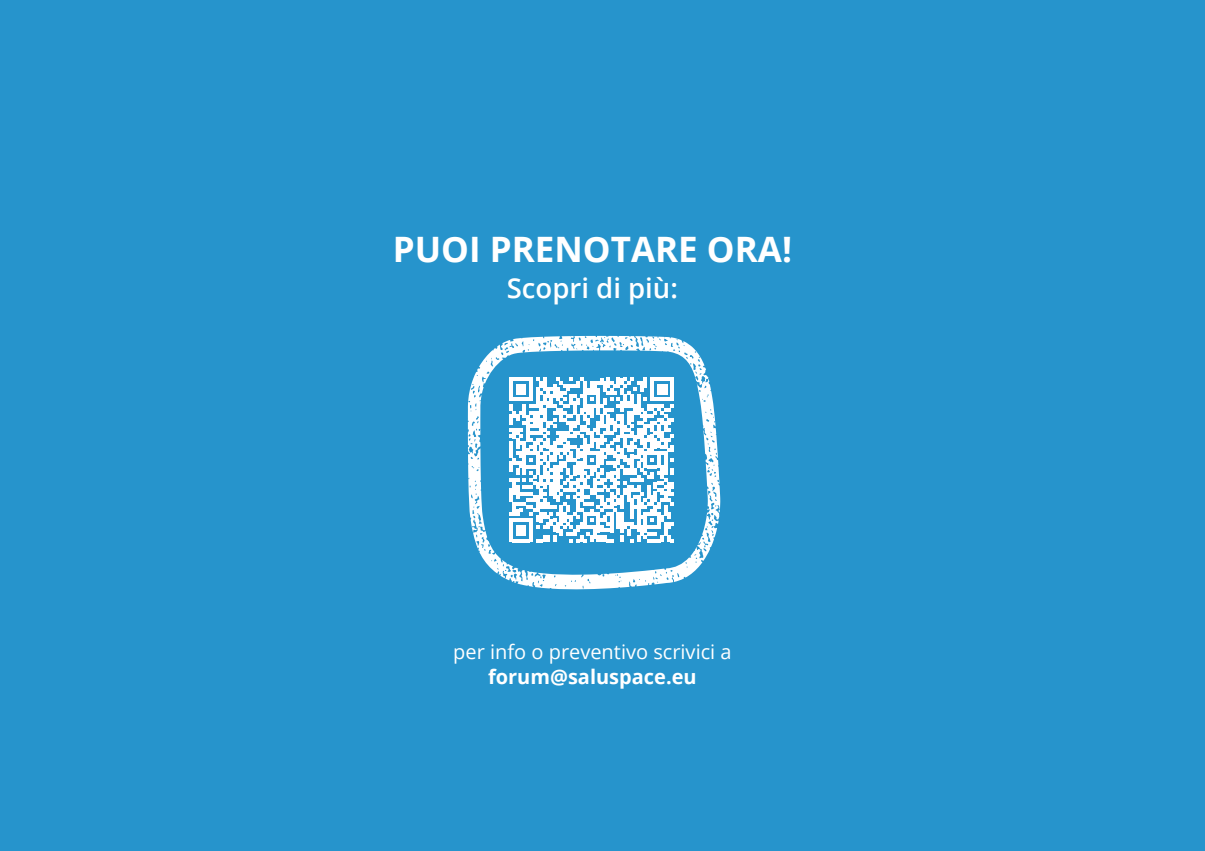
<style>
.page{position:relative;width:1205px;height:851px;background:#fff}
.page>*{position:absolute;margin:0;border:0;box-sizing:border-box;transform-origin:0 0}
.t1{font:700 35px "Open Sans";color:#fff}
.t2{font:600 27.5px "Open Sans";color:#fff}
.t3{font:20px "Open Sans";color:#fff}
.t4{font:700 20px "Open Sans";color:#fff}
</style>
<div class="page">
<div style="left:0;top:0;width:1205px;height:850px;background:#2694cc"></div>
<svg style="left:468px;top:336px;width:252px;height:254px"></svg>
<hr style="left:1204px;top:669px;width:1px;height:57px;background:#ef3d64">
<h1 class="t1" style="left:393px;top:225px;width:401px">PUOI PRENOTARE ORA!</h1>
<h2 class="t2" style="left:507px;top:269px;width:173px">Scopri di più:</h2>
<p class="t3" style="left:453px;top:637px;width:280px">per info o preventivo scrivici a</p>
<p class="t4" style="left:488px;top:662px;width:210px">forum@saluspace.eu</p>
</div>
